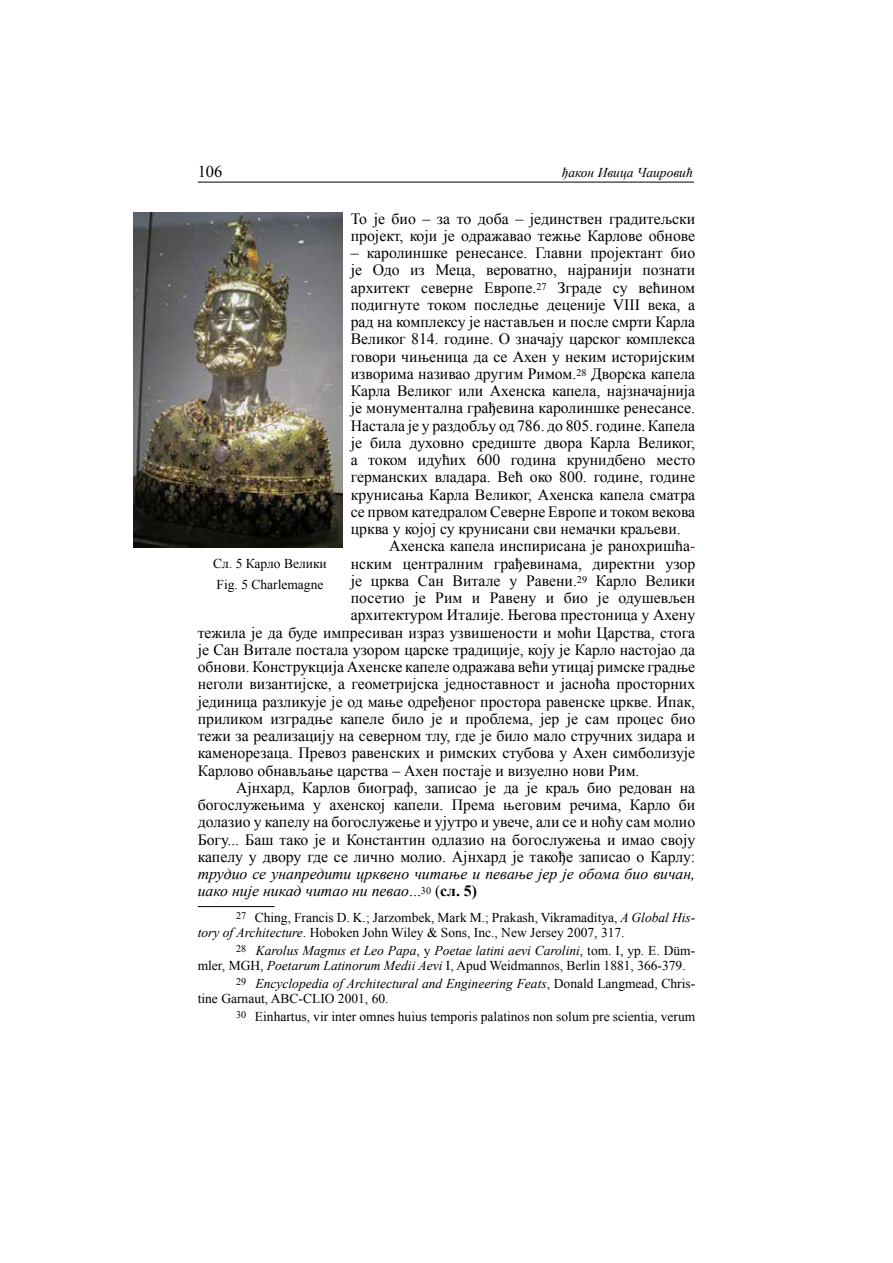
<style>
.page{position:relative;width:893px;height:1263px;background:#fff}
.page>*{position:absolute;margin:0;border:0;box-sizing:border-box;transform-origin:0 0}
.t1{font:16.5px "Times New Roman";color:#000}
.t2{font:15.75px/17.2px "Times New Roman";color:#000}
.t3{font:italic 15.75px/17.2px "Times New Roman";color:#000}
.t4{font:13.5px/15px "Times New Roman";color:#000}
.t5{font:italic 13.5px/15px "Times New Roman";color:#000}
.s1{color:#d1010e}
.s2{font-style:normal}
.s3{font-weight:700;font-style:normal}
.s4{font-style:italic}
</style>
<div class="page">
<hr style="left:198px;top:182px;width:496px;height:1px;background:#000">
<hr style="left:198px;top:906px;width:76px;height:1px;background:#000">
<img style="left:134px;top:213px;width:208px;height:335px">
<p class="t1" style="left:198px;top:161px;width:26px">106</p>
<p class="t5" style="left:562px;top:165px;width:132px">ђакон Ивица Чаировић</p>
<p class="t2" style="left:351px;top:209px;width:346px">То је био – за то доба – јединствен градитељски пројект, који је одражавао тежње Карлове обнове</p>
<p class="t2" style="left:351px;top:244px;width:346px">– каролиншке ренесансе. Главни пројектант био</p>
<p class="t2" style="left:351px;top:261px;width:346px">је Одо из Меца, вероватно, најранији познати</p>
<p class="t2" style="left:351px;top:278px;width:346px">архитект северне Европе.<sup>27</sup> Зграде су већином</p>
<p class="t2" style="left:351px;top:296px;width:346px">подигнуте током последње деценије VIII века, а</p>
<p class="t2" style="left:351px;top:313px;width:346px">рад на комплексу је настављен и после смрти Карла</p>
<p class="t2" style="left:351px;top:330px;width:346px">Великог 814. године. О значају царског комплекса</p>
<p class="t2" style="left:351px;top:347px;width:346px">говори чињеница да се Ахен у неким историјским</p>
<p class="t2" style="left:351px;top:365px;width:346px">изворима називао другим Римом.<sup>28</sup> Дворска капела</p>
<p class="t2" style="left:351px;top:382px;width:346px">Карла Великог или Ахенска капела, најзначајнија</p>
<p class="t2" style="left:351px;top:399px;width:346px">је монументална грађевина каролиншке ренесансе.</p>
<p class="t2" style="left:351px;top:416px;width:346px">Настала је у раздобљу од 786. до 805. године. Капела</p>
<p class="t2" style="left:351px;top:434px;width:346px">је била духовно средиште двора Карла Великог,</p>
<p class="t2" style="left:351px;top:451px;width:346px">а током идућих 600 година крунидбено место</p>
<p class="t2" style="left:351px;top:468px;width:346px">германских владара. Већ око 800. године, године</p>
<p class="t2" style="left:351px;top:485px;width:346px">крунисања Карла Великог, Ахенска капела сматра</p>
<p class="t2" style="left:351px;top:503px;width:346px">се првом катедралом Северне Европе и током векова</p>
<p class="t2" style="left:351px;top:520px;width:331px">црква у којој су крунисани сви немачки краљеви.</p>
<p class="t2" style="left:389px;top:537px;width:308px">Ахенска капела инспирисана је ранохришћа<span class="s1">-</span></p>
<p class="t2" style="left:351px;top:554px;width:346px">нским централним грађевинама, директни узор</p>
<p class="t2" style="left:351px;top:572px;width:346px">је црква Сан Витале у Равени.<sup>29</sup> Карло Велики</p>
<p class="t2" style="left:351px;top:589px;width:346px">посетио је Рим и Равену и био је одушевљен</p>
<p class="t2" style="left:351px;top:606px;width:346px">архитектуром Италије. Његова престоница у Ахену</p>
<p class="t2" style="left:198px;top:623px;width:499px">тежила је да буде импресиван израз узвишености и моћи Царства, стога</p>
<p class="t2" style="left:198px;top:641px;width:499px">је Сан Витале постала узором царске традиције, коју је Карло настојао да</p>
<p class="t2" style="left:198px;top:658px;width:499px">обнови. Конструкција Ахенске капеле одражава већи утицај римске градње</p>
<p class="t2" style="left:198px;top:675px;width:499px">неголи византијске, а геометријска једноставност и јасноћа просторних</p>
<p class="t2" style="left:198px;top:692px;width:499px">јединица разликује је од мање одређеног простора равенске цркве. Ипак,</p>
<p class="t2" style="left:198px;top:710px;width:499px">приликом изградње капеле било је и проблема, јер је сам процес био</p>
<p class="t2" style="left:198px;top:727px;width:499px">тежи за реализацију на северном тлу, где је било мало стручних зидара и</p>
<p class="t2" style="left:198px;top:744px;width:499px">каменорезаца. Превоз равенских и римских стубова у Ахен симболизује</p>
<p class="t2" style="left:198px;top:761px;width:443px">Карлово обнављање царства – Ахен постаје и визуелно нови Рим.</p>
<p class="t2" style="left:236px;top:779px;width:461px">Ајнхард, Карлов биограф, записао је да је краљ био редован на</p>
<p class="t2" style="left:198px;top:796px;width:499px">богослужењима у ахенској капели. Према његовим речима, Карло би</p>
<p class="t2" style="left:198px;top:813px;width:499px">долазио у капелу на богослужење и ујутро и увече, али се и ноћу сам молио</p>
<p class="t2" style="left:198px;top:830px;width:499px">Богу... Баш тако је и Константин одлазио на богослужења и имао своју</p>
<p class="t2" style="left:198px;top:848px;width:499px">капелу у двору где се лично молио. Ајнхард је такође записао о Карлу:</p>
<p class="t3" style="left:198px;top:865px;width:499px">трудио се унапредити црквено читање и певање јер је обома био вичан, иако није никад читао ни певао<span class="s2">...</span><sup>30</sup> <span class="s2">(</span><span class="s3">сл. 5)</span></p>
<p class="t4" style="left:198px;top:909px;width:499px;text-indent:38px"><sup>27</sup> Ching, Francis D. K.; Jarzombek, Mark M.; Prakash, Vikramaditya, <span class="s4">A Global His&shy;tory of Architecture</span>. Hoboken John Wiley &amp; Sons, Inc., New Jersey 2007, 317.</p>
<p class="t5" style="left:198px;top:942px;width:499px;text-indent:38px"><sup>28</sup> Karolus Magnus et Leo Papa<span class="s2">, у</span> Poetae latini aevi Carolini<span class="s2">, tom. I, ур. E. Düm&shy;mler, MGH,</span> Poetarum Latinorum Medii Aevi <span class="s2">I, Apud Weidmannos, Berlin 1881, 366-379.</span></p>
<p class="t4" style="left:198px;top:975px;width:499px;text-indent:38px"><sup>29</sup> <span class="s4">Encyclopedia of Architectural and Engineering Feats</span>, Donald Langmead, Chris&shy;tine Garnaut, ABC-CLIO 2001, 60.</p>
<p class="t4" style="left:236px;top:1008px;width:461px"><sup>30</sup> Einhartus, vir inter omnes huius temporis palatinos non solum pre scientia, verum</p>
<p class="t4" style="left:213px;top:553px;width:115px;line-height:21px">Сл. 5 Карло Велики<br>Fig. 5 Charlemagne</p>
</div>
